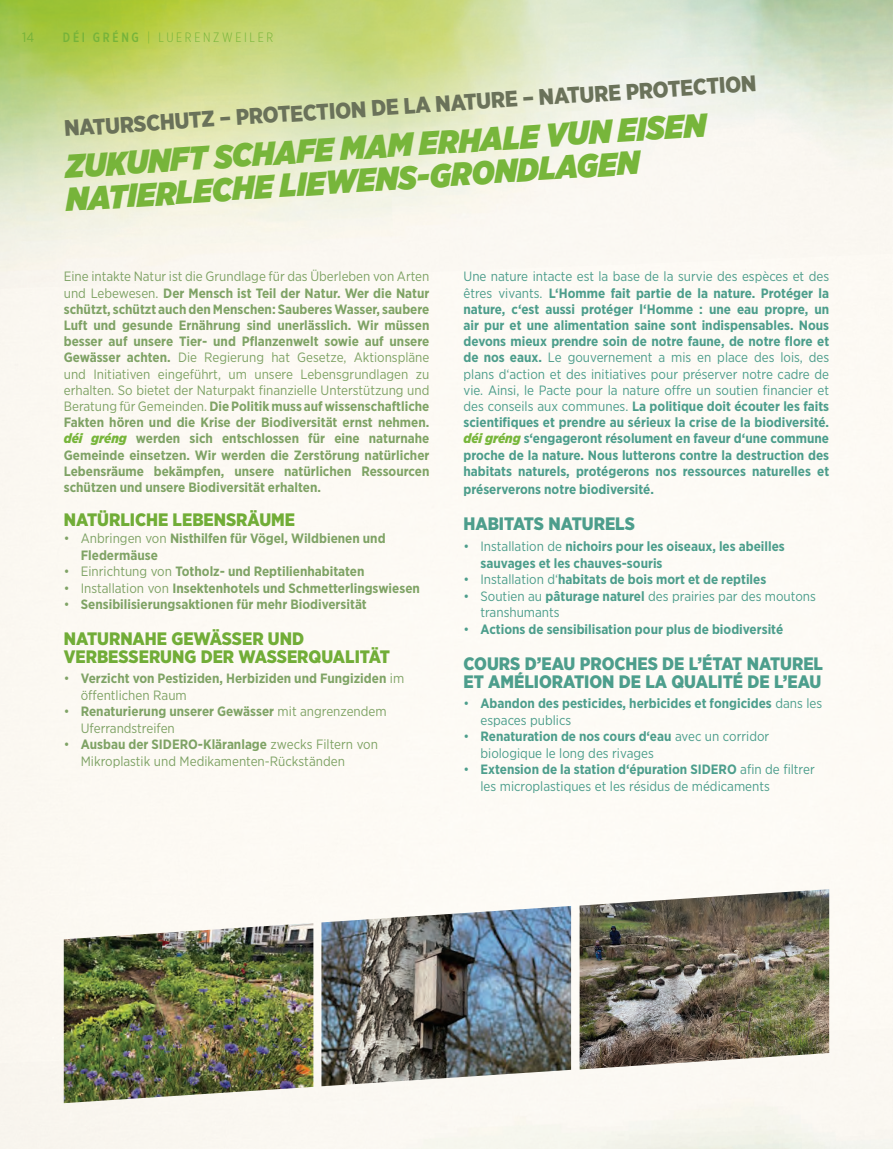
<style>
.page{position:relative;width:893px;height:1149px;background:#fff}
.page>*{position:absolute;margin:0;border:0;box-sizing:border-box;transform-origin:0 0}
.t1{font:italic 900 33px/32.7px "Gotham Narrow";color:#79ba3e}
.t2{font:900 22.5px "Gotham Narrow";color:#6c755f}
.t3{font:900 18px/18px "Gotham Narrow";color:#4ea192}
.t4{font:900 18px/18px "Gotham Narrow";color:#73b13b}
.t5{font:700 13.5px/16.2px "Gotham Narrow";color:#81a76b}
.t6{font:700 13.5px/16.2px "Gotham Narrow";color:#4ea192}
.t7{font:13.5px/16.5px "Gotham Narrow";color:#4ea192}
.t8{font:13.5px/16.5px "Gotham Narrow";color:#81a76b}
.t9{font:300 13.5px "Gotham X Narrow";letter-spacing:.2em;color:#79ba3e}
.t10{font:13.5px "Gotham Narrow";color:#79ba3e}
.s1{font-weight:500}
.s2{font-weight:400}
.s3{font-weight:900;font-style:italic;color:#79ba3e}
.s4{font-weight:700}
</style>
<div class="page">
<img style="left:0;top:0;width:893px;height:1148px">
<p class="t10" style="left:22px;top:29px;width:14px">14</p>
<p class="t9" style="left:63px;top:29px;width:212px"><span class="s1">DÉI GRÉNG</span> | LUERENZWEILER</p>
<h2 class="t2" style="left:63px;top:115px;width:695px;rotate:-4deg">NATURSCHUTZ – PROTECTION DE LA NATURE – NATURE PROTECTION</h2>
<h1 class="t1" style="left:63px;top:151px;width:645px;rotate:-4deg">ZUKUNFT SCHAFE MAM ERHALE VUN EISEN<br>NATIERLECHE LIEWENS-GRONDLAGEN</h1>
<p class="t5" style="left:64px;top:268px;width:367px;text-align:justify"><span class="s2">Eine intakte Natur ist die Grundlage für das Überleben von Arten und Lebewesen.</span> Der Mensch ist Teil der Natur. Wer die Natur schützt, schützt auch den Menschen: Sauberes Wasser, saubere Luft und gesunde Ernährung sind unerlässlich. Wir müssen besser auf unsere Tier- und Pflanzenwelt sowie auf unsere Gewässer achten. <span class="s2">Die Regierung hat Gesetze, Aktionspläne und Initiativen eingeführt, um unsere Lebensgrundlagen zu erhalten. So bietet der Naturpakt finanzielle Unterstützung und Beratung für Gemeinden.</span> Die Politik muss auf wissenschaftliche Fakten hören und die Krise der Biodiversität ernst nehmen. <span class="s3">déi gréng</span> werden sich entschlossen für eine naturnahe Gemeinde einsetzen. Wir werden die Zerstörung natürlicher Lebensräume bekämpfen, unsere natürlichen Ressourcen schützen und unsere Biodiversität erhalten.</p>
<h3 class="t4" style="left:64px;top:510px;width:233px">NATÜRLICHE LEBENSRÄUME</h3>
<p class="t5" style="left:81px;top:529px;width:306px;text-indent:-17px"><span class="s2">• Anbringen von</span> Nisthilfen für Vögel, Wildbienen und<br>Fledermäuse</p>
<p class="t5" style="left:64px;top:563px;width:302px"><span class="s2">• Einrichtung von</span> Totholz- und Reptilienhabitaten</p>
<p class="t5" style="left:64px;top:579px;width:358px"><span class="s2">• Installation von</span> Insektenhotels und Schmetterlingswiesen</p>
<p class="t5" style="left:64px;top:596px;width:305px"><span class="s2">•</span> Sensibilisierungsaktionen für mehr Biodiversität</p>
<h3 class="t4" style="left:64px;top:629px;width:328px">NATURNAHE GEWÄSSER UND<br>VERBESSERUNG DER WASSERQUALITÄT</h3>
<p class="t5" style="left:81px;top:670px;width:325px;text-indent:-17px"><span class="s2">•</span> Verzicht von Pestiziden, Herbiziden und Fungiziden <span class="s2">im öffentlichen Raum</span></p>
<p class="t8" style="left:81px;top:703px;width:307px;text-indent:-17px">• <span class="s4">Renaturierung unserer Gewässer</span> mit angrenzendem<br>Uferrandstreifen</p>
<p class="t8" style="left:81px;top:736px;width:299px;text-indent:-17px">• <span class="s4">Ausbau der SIDERO-Kläranlage</span> zwecks Filtern von<br>Mikroplastik und Medikamenten-Rückständen</p>
<p class="t6" style="left:463px;top:268px;width:367px;text-align:justify"><span class="s2">Une nature intacte est la base de la survie des espèces et des êtres vivants.</span> L‘Homme fait partie de la nature. Protéger la nature, c‘est aussi protéger l‘Homme : une eau propre, un air pur et une alimentation saine sont indispensables. Nous devons mieux prendre soin de notre faune, de notre flore et de nos eaux. <span class="s2">Le gouvernement a mis en place des lois, des plans d‘action et des initiatives pour préserver notre cadre de vie. Ainsi, le Pacte pour la nature offre un soutien financier et des conseils aux communes.</span> La politique doit écouter les faits scientifiques et prendre au sérieux la crise de la biodiversité. <span class="s3">déi gréng</span> s‘engageront résolument en faveur d‘une commune proche de la nature. Nous lutterons contre la destruction des habitats naturels, protégerons nos ressources naturelles et</p>
<p class="t6" style="left:463px;top:480px;width:192px">préserverons notre biodiversité.</p>
<h3 class="t3" style="left:463px;top:514px;width:173px">HABITATS NATURELS</h3>
<p class="t6" style="left:480px;top:538px;width:306px;text-indent:-17px"><span class="s2">• Installation de</span> nichoirs pour les oiseaux, les abeilles sauvages et les chauves-souris</p>
<p class="t6" style="left:463px;top:571px;width:304px"><span class="s2">• Installation d‘</span>habitats de bois mort et de reptiles</p>
<p class="t7" style="left:480px;top:587px;width:337px;text-indent:-17px">• Soutien au <span class="s4">pâturage naturel</span> des prairies par des moutons transhumants</p>
<p class="t6" style="left:463px;top:620px;width:321px"><span class="s2">•</span> Actions de sensibilisation pour plus de biodiversité</p>
<h3 class="t3" style="left:463px;top:654px;width:361px">COURS D’EAU PROCHES DE L’ÉTAT NATUREL<br>ET AMÉLIORATION DE LA QUALITÉ DE L’EAU</h3>
<p class="t6" style="left:480px;top:694px;width:343px;text-indent:-17px"><span class="s2">•</span> Abandon des pesticides, herbicides et fongicides <span class="s2">dans les espaces publics</span></p>
<p class="t7" style="left:480px;top:727px;width:290px;text-indent:-17px">• <span class="s4">Renaturation de nos cours d‘eau</span> avec un corridor biologique le long des rivages</p>
<p class="t7" style="left:480px;top:760px;width:336px;text-indent:-17px">• <span class="s4">Extension de la station d‘épuration SIDERO</span> afin de filtrer les microplastiques et les résidus de médicaments</p>
</div>
